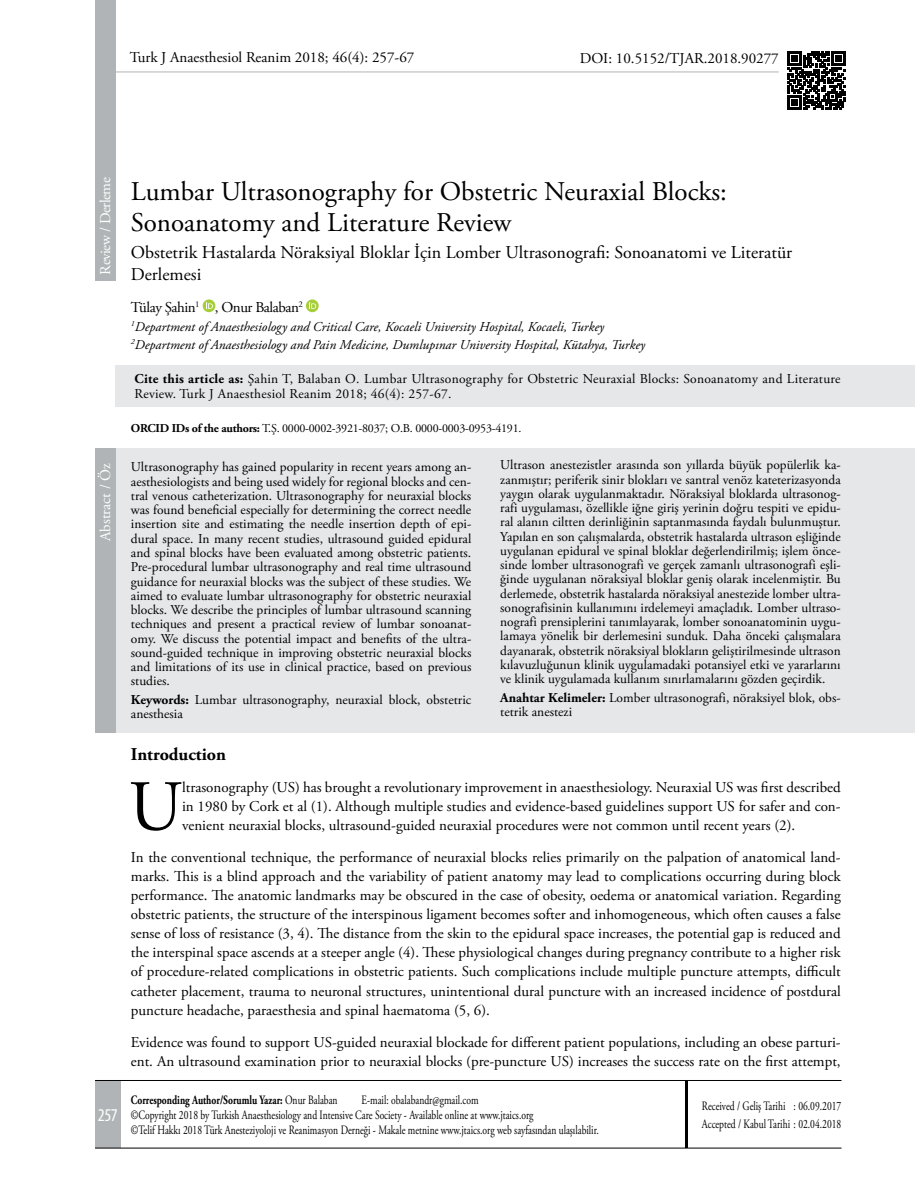
<style>
.page{position:relative;width:915px;height:1191px;background:#fff}
.page>*{position:absolute;margin:0;border:0;box-sizing:border-box;transform-origin:0 0}
.t1{font:71.55px "Adobe Garamond Pro";color:#000}
.t2{font:27px/31.5px "Adobe Garamond Pro";color:#000}
.t3{font:18px/22.5px "Adobe Garamond Pro";color:#000}
.t4{font:700 18px "Adobe Garamond Pro";color:#000}
.t5{font:condensed 18px "Myriad Pro";color:#fff}
.t6{font:15px/19.2px "Adobe Garamond Pro";color:#000;text-align:justify}
.t7{font:15px "Adobe Garamond Pro";letter-spacing:-.03em;color:#000}
.t8{font:15px "Adobe Garamond Pro";letter-spacing:-.025em;color:#fff}
.t9{font:15px "Adobe Garamond Pro";color:#fff}
.t10{font:13.5px/14.2px "Adobe Garamond Pro";color:#000;text-align:justify}
.t11{font:italic 13.5px/18.3px "Adobe Garamond Pro";color:#000}
.t12{font:13.5px/15px "Adobe Garamond Pro";letter-spacing:.02em;color:#000}
.t13{font:12.75px/15px "Adobe Garamond Pro";color:#000;scale:.75 1}
.t14{font:700 12.75px "Adobe Garamond Pro";color:#000;scale:.75 1}
.t15{font:12px "Adobe Garamond Pro";letter-spacing:-.02em;color:#000}
.s1{font-weight:700}
.s2{font-weight:400}
</style>
<div class="page">
<svg style="left:787px;top:51px;width:58px;height:58px"></svg>
<hr style="left:108px;top:72px;width:670px;height:1px;background:#b1b4b6">
<div style="left:95px;top:0;width:21px;height:280px;background:#b1b4b6"></div>
<div style="left:115px;top:365px;width:799px;height:41px;background:#e6e7e8"></div>
<div style="left:95px;top:1080px;width:25px;height:68px;background:#b1b4b6"></div>
<hr style="left:685px;top:1080px;width:2px;height:67px;background:#000">
<hr style="left:95px;top:1080px;width:746px;height:1px;background:#000">
<svg style="left:202px;top:299px;width:13px;height:13px"></svg>
<svg style="left:206px;top:302px;width:7px;height:7px"></svg>
<svg style="left:306px;top:299px;width:12px;height:13px"></svg>
<svg style="left:309px;top:302px;width:7px;height:7px"></svg>
<hr style="left:95px;top:1147px;width:746px;height:1px;background:#000">
<div style="left:107px;top:448px;width:807px;height:284px;background:#e6e7e8"></div>
<div style="left:95px;top:448px;width:21px;height:284px;background:#b1b4b6"></div>
<p class="t6" style="left:130px;top:48px;width:286px">Turk J Anaesthesiol Reanim 2018; 46(4): 257-67</p>
<p class="t6" style="left:579px;top:49px;width:200px">DOI: 10.5152/TJAR.2018.90277</p>
<p class="t8" style="left:96px;top:274px;width:99px;rotate:-90deg">Review / Derleme</p>
<p class="t9" style="left:96px;top:541px;width:79px;rotate:-90deg">Abstract / Öz</p>
<h3 class="t5" style="left:98px;top:1104px;width:21px">257</h3>
<h2 class="t2" style="left:131px;top:176px;width:597px">Lumbar Ultrasonography for Obstetric Neuraxial Blocks:<br>Sonoanatomy and Literature Review</h2>
<h3 class="t3" style="left:131px;top:241px;width:662px">Obstetrik Hastalarda Nöraksiyal Bloklar İçin Lomber Ultrasonografi: Sonoanatomi ve Literatür<br>Derlemesi</h3>
<p class="t7" style="left:131px;top:298px;width:173px">Tülay Şahin<sup>1</sup> , Onur Balaban<sup>2</sup></p>
<p class="t11" style="left:131px;top:317px;width:515px"><sup>1</sup>Department of Anaesthesiology and Critical Care, Kocaeli University Hospital, Kocaeli, Turkey<br><sup>2</sup>Department of Anaesthesiology and Pain Medicine, Dumlupınar University Hospital, Kütahya, Turkey</p>
<p class="t12" style="left:135px;top:372px;width:707px"><span class="s1">Cite this article as:</span> Şahin T, Balaban O. Lumbar Ultrasonography for Obstetric Neuraxial Blocks: Sonoanatomy and Literature<br>Review. Turk J Anaesthesiol Reanim 2018; 46(4): 257-67.</p>
<p class="t15" style="left:131px;top:420px;width:392px"><span class="s1">ORCID IDs of the authors:</span> T.Ş. 0000-0002-3921-8037; O.B. 0000-0003-0953-4191.</p>
<p class="t10" style="left:131px;top:460px;width:342px">Ultrasonography has gained popularity in recent years among an&shy;aesthesiologists and being used widely for regional blocks and cen&shy;tral venous catheterization. Ultrasonography for neuraxial blocks was found beneficial especially for determining the correct needle insertion site and estimating the needle insertion depth of epi&shy;dural space. In many recent studies, ultrasound guided epidural and spinal blocks have been evaluated among obstetric patients.<br>Pre-procedural lumbar ultrasonography and real time ultrasound guidance for neuraxial blocks was the subject of these studies. We aimed to evaluate lumbar ultrasonography for obstetric neuraxial blocks. We describe the principles of lumbar ultrasound scanning techniques and present a practical review of lumbar sonoanat&shy;omy. We discuss the potential impact and benefits of the ultra&shy;sound-guided technique in improving obstetric neuraxial blocks and limitations of its use in clinical practice, based on previous studies.</p>
<p class="t10" style="left:131px;top:693px;width:342px"><span class="s1">Keywords:</span> Lumbar ultrasonography, neuraxial block, obstetric anesthesia</p>
<p class="t10" style="left:500px;top:458px;width:342px">Ultrason anestezistler arasında son yıllarda büyük popülerlik ka&shy;zanmıştır; periferik sinir blokları ve santral venöz kateterizasyonda yaygın olarak uygulanmaktadır. Nöraksiyal bloklarda ultrasonog&shy;rafi uygulaması, özellikle iğne giriş yerinin doğru tespiti ve epidu&shy;ral alanın ciltten derinliğinin saptanmasında faydalı bulunmuştur.<br>Yapılan en son çalışmalarda, obstetrik hastalarda ultrason eşliğinde uygulanan epidural ve spinal bloklar değerlendirilmiş; işlem önce&shy;sinde lomber ultrasonografi ve gerçek zamanlı ultrasonografi eşli&shy;ğinde uygulanan nöraksiyal bloklar geniş olarak incelenmiştir. Bu derlemede, obstetrik hastalarda nöraksiyal anestezide lomber ultra&shy;sonografisinin kullanımını irdelemeyi amaçladık. Lomber ultraso&shy;nografi prensiplerini tanımlayarak, lomber sonoanatominin uygu&shy;lamaya yönelik bir derlemesini sunduk. Daha önceki çalışmalara dayanarak, obstetrik nöraksiyal blokların geliştirilmesinde ultrason kılavuzluğunun klinik uygulamadaki potansiyel etki ve yararlarını ve klinik uygulamada kullanım sınırlamalarını gözden geçirdik.</p>
<p class="t10" style="left:500px;top:691px;width:342px"><span class="s1">Anahtar Kelimeler:</span> Lomber ultrasonografi, nöraksiyel blok, obs&shy;tetrik anestezi</p>
<h3 class="t4" style="left:131px;top:744px;width:97px">Introduction</h3>
<h1 class="t1" style="left:129px;top:764px;width:55px">U</h1>
<p class="t6" style="left:182px;top:778px;width:660px;line-height:18.8px">ltrasonography (US) has brought a revolutionary improvement in anaesthesiology. Neuraxial US was first described in 1980 by Cork et al (1). Although multiple studies and evidence-based guidelines support US for safer and con&shy;venient neuraxial blocks, ultrasound-guided neuraxial procedures were not common until recent years (2).</p>
<p class="t6" style="left:131px;top:847px;width:711px">In the conventional technique, the performance of neuraxial blocks relies primarily on the palpation of anatomical land&shy;marks. This is a blind approach and the variability of patient anatomy may lead to complications occurring during block performance. The anatomic landmarks may be obscured in the case of obesity, oedema or anatomical variation. Regarding obstetric patients, the structure of the interspinous ligament becomes softer and inhomogeneous, which often causes a false sense of loss of resistance (3, 4). The distance from the skin to the epidural space increases, the potential gap is reduced and the interspinal space ascends at a steeper angle (4). These physiological changes during pregnancy contribute to a higher risk of procedure-related complications in obstetric patients. Such complications include multiple puncture attempts, difficult catheter placement, trauma to neuronal structures, unintentional dural puncture with an increased incidence of postdural puncture headache, paraesthesia and spinal haematoma (5, 6).</p>
<p class="t6" style="left:131px;top:1033px;width:711px">Evidence was found to support US-guided neuraxial blockade for different patient populations, including an obese parturi&shy;ent. An ultrasound examination prior to neuraxial blocks (pre-puncture US) increases the success rate on the first attempt,</p>
<p class="t14" style="left:131px;top:1092px;width:277px">Corresponding Author/Sorumlu Yazar: <span class="s2">Onur Balaban</span></p>
<p class="t13" style="left:131px;top:1092px;width:625px;text-indent:230px">E-mail: obalabandr@gmail.com<br>©Copyright 2018 by Turkish Anaesthesiology and Intensive Care Society - Available online at www.jtaics.org<br>©Telif Hakkı 2018 Türk Anesteziyoloji ve Reanimasyon Derneği - Makale metnine www.jtaics.org web sayfasından ulaşılabilir.</p>
<p class="t13" style="left:701px;top:1097px;width:187px;line-height:18.5px">Received / Geliş Tarihi : 06.09.2017<br>Accepted / Kabul Tarihi : 02.04.2018</p>
</div>
